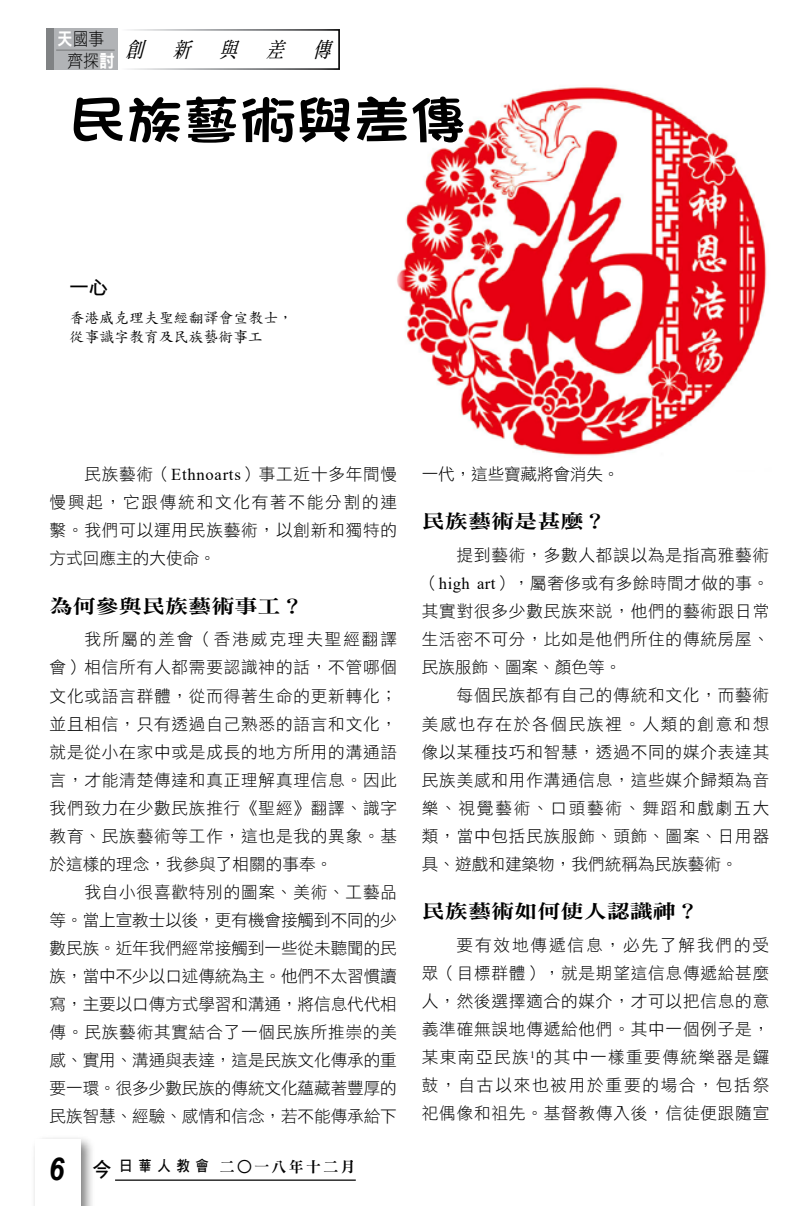
<style>
.page{position:relative;width:809px;height:1206px;background:#fff}
.page>*{position:absolute;margin:0;border:0;box-sizing:border-box;transform-origin:0 0}
.t1{font:50.4px "DF Fang Yuan Std W7";color:#000;scale:1.13 1}
.t2{font:italic 21px "DF Ming Std W7";color:#000;scale:.8 1}
.t3{font:19.25px "DF Ming Std W9";color:#000;scale:1.2 1}
.t4{font:19.25px "DF Hei Std W7";color:#000}
.t5{font:17.5px/22.8px "DF Hei Std W3";color:#000;text-align:center;scale:.9 1}
.t6{font:16.62px/28px "DF Hei Std W3";letter-spacing:.045em;color:#000;text-align:justify}
.t7{font:16.62px "DF Hei Std W3";letter-spacing:-.01em;color:#000}
.t8{font:14.88px/19.2px "DF Kai Shu Std W5";color:#000}
.t9{font:14.88px "DF Ming Std W9";letter-spacing:.165em;color:#000}
.s1{font-family:"DF Hei Std W9";color:#fff}
.s2{font-family:"Times New Roman"}
.s3{font-family:"Arial";font-weight:700;font-style:italic;font-size:31.5px}
.s4{font-family:"DF Hei Std W7";font-size:21px}
.s5{font-family:"DF Hei Std W7"}
</style>
<div class="page">
<div style="left:30px;top:1134px;width:65px;height:71px;background:#000;opacity:.5"></div>
<div style="left:35px;top:1139px;width:45px;height:66px;background:#fff"></div>
<hr style="left:115px;top:1179px;width:241px;height:1px;background:#000">
<img style="left:404px;top:87px;width:363px;height:369px">
<div style="left:117px;top:29px;width:223px;height:41px;border:2px solid #fff"></div>
<div style="left:46px;top:29px;width:71px;height:41px;background:#b1b3b6"></div>
<div style="left:46px;top:29px;width:8px;height:41px;background:#808284"></div>
<hr style="left:56px;top:49px;width:59px;height:2px;background:#808284">
<p class="t5" style="left:57px;top:27px;width:66px"><span class="s1">天</span>國事齊探<span class="s1">討</span></p>
<p class="t2" style="left:126px;top:38px;width:264px">創新與差傳</p>
<h1 class="t1" style="left:69px;top:92px;width:353px">民族藝術與差傳</h1>
<p class="t4" style="left:69px;top:277px;width:40px">一心</p>
<p class="t8" style="left:69px;top:308px;width:225px">香港威克理夫聖經翻譯會宣教士，從事識字教育及民族藝術事工</p>
<p class="t6" style="left:50px;top:459px;width:349px;text-indent:35px">民族藝術（<span class="s2">Ethnoarts</span>）事工近十多年間慢慢興起，它跟傳統和文化有著不能分割的連繫。我們可以運用民族藝術，以創新和獨特的方式回應主的大使命。</p>
<p class="t3" style="left:50px;top:595px;width:213px">為何參與民族藝術事工？</p>
<p class="t6" style="left:50px;top:625px;width:349px;text-indent:35px">我所屬的差會（香港威克理夫聖經翻譯會）相信所有人都需要認識神的話，不管哪個文化或語言群體，從而得著生命的更新轉化；並且相信，只有透過自己熟悉的語言和文化，就是從小在家中或是成長的地方所用的溝通語言，才能清楚傳達和真正理解真理信息。因此我們致力在少數民族推行《聖經》翻譯、識字教育、民族藝術等工作，這也是我的異象。基於這樣的理念，我參與了相關的事奉。</p>
<p class="t6" style="left:50px;top:877px;width:349px;text-indent:35px">我自小很喜歡特別的圖案、美術、工藝品等。當上宣教士以後，更有機會接觸到不同的少數民族。近年我們經常接觸到一些從未聽聞的民族，當中不少以口述傳統為主。他們不太習慣讀寫，主要以口傳方式學習和溝通，將信息代代相傳。民族藝術其實結合了一個民族所推崇的美感、實用、溝通與表達，這是民族文化傳承的重要一環。很多少數民族的傳統文化蘊藏著豐厚的民族智慧、經驗、感情和信念，若不能傳承給下</p>
<p class="t9" style="left:48px;top:1159px;width:309px"><span class="s3">6</span> <span class="s4">今</span><span class="s5">日華人教會</span> 二○一八年十二月</p>
<p class="t7" style="left:422px;top:464px;width:199px">一代，這些寶藏將會消失。</p>
<p class="t3" style="left:422px;top:511px;width:156px">民族藝術是甚麼？</p>
<p class="t6" style="left:422px;top:541px;width:349px;text-indent:35px">提到藝術，多數人都誤以為是指高雅藝術（<span class="s2">high art</span>），屬奢侈或有多餘時間才做的事。其實對很多少數民族來說，他們的藝術跟日常生活密不可分，比如是他們所住的傳統房屋、民族服飾、圖案、顏色等。</p>
<p class="t6" style="left:422px;top:681px;width:349px;text-indent:35px">每個民族都有自己的傳統和文化，而藝術美感也存在於各個民族裡。人類的創意和想像以某種技巧和智慧，透過不同的媒介表達其民族美感和用作溝通信息，這些媒介歸類為音樂、視覺藝術、口頭藝術、舞蹈和戲劇五大類，當中包括民族服飾、頭飾、圖案、日用器具、遊戲和建築物，我們統稱為民族藝術。</p>
<p class="t3" style="left:422px;top:901px;width:233px">民族藝術如何使人認識神？</p>
<p class="t6" style="left:422px;top:931px;width:349px;text-indent:35px">要有效地傳遞信息，必先了解我們的受眾（目標群體），就是期望這信息傳遞給甚麼人，然後選擇適合的媒介，才可以把信息的意義準確無誤地傳遞給他們。其中一個例子是，某東南亞民族<sup>1</sup>的其中一樣重要傳統樂器是鑼鼓，自古以來也被用於重要的場合，包括祭祀偶像和祖先。基督教傳入後，信徒便跟隨宣</p>
</div>
